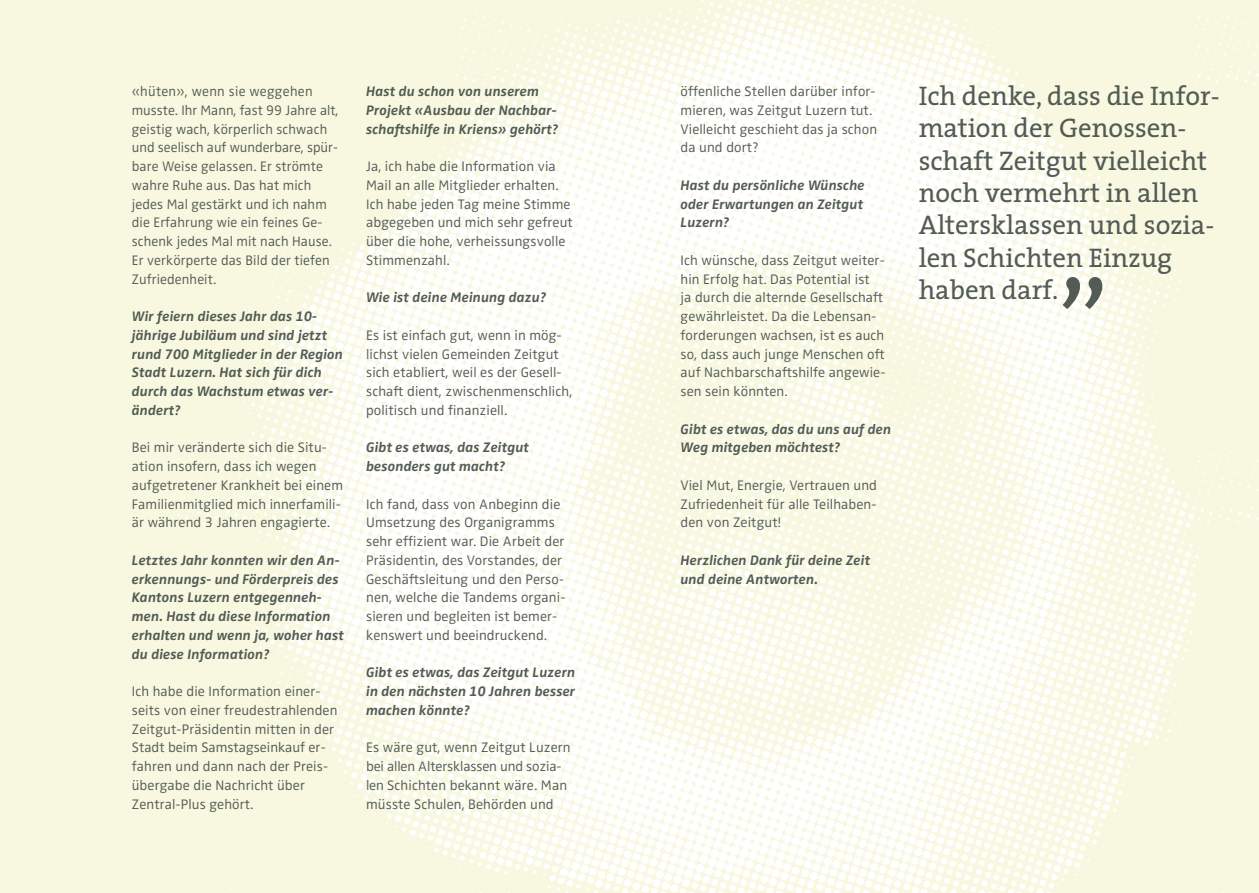
<style>
.page{position:relative;width:1259px;height:893px;background:#f8f8e1}
.page>*{position:absolute;margin:0;border:0;box-sizing:border-box;transform-origin:0 0}
.t1{font:120px "The Serif";color:#525c54}
.t2{font:27px/32.4px "The Serif";color:#525c54}
.t3{font:300 14.25px/18.8px "Zwo Pro";letter-spacing:.01em;color:#525c54}
.t4{font:italic 700 14.25px/18.8px "Zwo Pro";letter-spacing:.01em;color:#525c54}
</style>
<div class="page">
<img style="left:172px;top:0;width:1087px;height:893px">
<p class="t3" style="left:132px;top:82px;width:208px">«hüten», wenn sie weggehen musste. Ihr Mann, fast 99 Jahre alt, geistig wach, körperlich schwach und seelisch auf wunderbare, spür&shy;bare Weise gelassen. Er strömte wahre Ruhe aus. Das hat mich jedes Mal gestärkt und ich nahm die Erfahrung wie ein feines Ge&shy;schenk jedes Mal mit nach Hause.<br>Er verkörperte das Bild der tiefen<br>Zufriedenheit.</p>
<p class="t4" style="left:132px;top:307px;width:213px">Wir feiern dieses Jahr das 10- jährige Jubiläum und sind jetzt rund 700 Mitglieder in der Region<br>Stadt Luzern. Hat sich für dich durch das Wachstum etwas ver&shy;ändert?</p>
<p class="t3" style="left:132px;top:439px;width:213px">Bei mir veränderte sich die Situ&shy;ation insofern, dass ich wegen aufgetretener Krankheit bei einem Familienmitglied mich innerfamili&shy;är während 3 Jahren engagierte.</p>
<p class="t4" style="left:132px;top:551px;width:214px">Letztes Jahr konnten wir den An&shy;erkennungs- und Förderpreis des<br>Kantons Luzern entgegenneh&shy;men. Hast du diese Information erhalten und wenn ja, woher hast du diese Information?</p>
<p class="t3" style="left:132px;top:682px;width:207px">Ich habe die Information einer&shy;seits von einer freudestrahlenden<br>Zeitgut-Präsidentin mitten in der<br>Stadt beim Samstagseinkauf er&shy;fahren und dann nach der Preis&shy;übergabe die Nachricht über<br>Zentral-Plus gehört.</p>
<p class="t4" style="left:366px;top:82px;width:194px">Hast du schon von unserem<br>Projekt «Ausbau der Nachbar&shy;schaftshilfe in Kriens» gehört?</p>
<p class="t3" style="left:366px;top:157px;width:208px">Ja, ich habe die Information via<br>Mail an alle Mitglieder erhalten.<br>Ich habe jeden Tag meine Stimme abgegeben und mich sehr gefreut über die hohe, verheissungsvolle<br>Stimmenzahl.</p>
<p class="t4" style="left:366px;top:289px;width:182px">Wie ist deine Meinung dazu?</p>
<p class="t3" style="left:366px;top:326px;width:208px">Es ist einfach gut, wenn in mög&shy;lichst vielen Gemeinden Zeitgut sich etabliert, weil es der Gesell&shy;schaft dient, zwischenmenschlich, politisch und finanziell.</p>
<p class="t4" style="left:366px;top:439px;width:164px">Gibt es etwas, das Zeitgut besonders gut macht?</p>
<p class="t3" style="left:366px;top:495px;width:201px">Ich fand, dass von Anbeginn die<br>Umsetzung des Organigramms sehr effizient war. Die Arbeit der<br>Präsidentin, des Vorstandes, der<br>Geschäftsleitung und den Perso&shy;nen, welche die Tandems organi&shy;sieren und begleiten ist bemer&shy;kenswert und beeindruckend.</p>
<p class="t4" style="left:366px;top:664px;width:211px;text-align:justify">Gibt es etwas, das Zeitgut Luzern in den nächsten 10 Jahren besser machen könnte?</p>
<p class="t3" style="left:366px;top:739px;width:206px">Es wäre gut, wenn Zeitgut Luzern bei allen Altersklassen und sozia&shy;len Schichten bekannt wäre. Man müsste Schulen, Behörden und</p>
<p class="t3" style="left:680px;top:82px;width:198px">öffenliche Stellen darüber infor&shy;mieren, was Zeitgut Luzern tut.<br>Vielleicht geschieht das ja schon da und dort?</p>
<p class="t4" style="left:680px;top:176px;width:186px;text-align:justify">Hast du persönliche Wünsche oder Erwartungen an Zeitgut Luzern?</p>
<p class="t3" style="left:680px;top:251px;width:206px">Ich wünsche, dass Zeitgut weiter&shy;hin Erfolg hat. Das Potential ist<br>ja durch die alternde Gesellschaft gewährleistet. Da die Lebensan&shy;forderungen wachsen, ist es auch so, dass auch junge Menschen oft auf Nachbarschaftshilfe angewie&shy;sen sein könnten.</p>
<p class="t4" style="left:680px;top:420px;width:212px">Gibt es etwas, das du uns auf den<br>Weg mitgeben möchtest?</p>
<p class="t3" style="left:680px;top:476px;width:198px;text-align:justify">Viel Mut, Energie, Vertrauen und Zufriedenheit für alle Teilhaben&shy;den von Zeitgut!</p>
<p class="t4" style="left:680px;top:551px;width:191px">Herzlichen Dank für deine Zeit und deine Antworten.</p>
<h2 class="t2" style="left:918px;top:79px;width:302px">Ich denke, dass die Infor&shy;mation der Genossen&shy;schaft Zeitgut vielleicht noch vermehrt in allen<br>Altersklassen und sozia&shy;len Schichten Einzug haben darf.</h2>
<h1 class="t1" style="left:1058px;top:150px;width:52px">„</h1>
</div>
